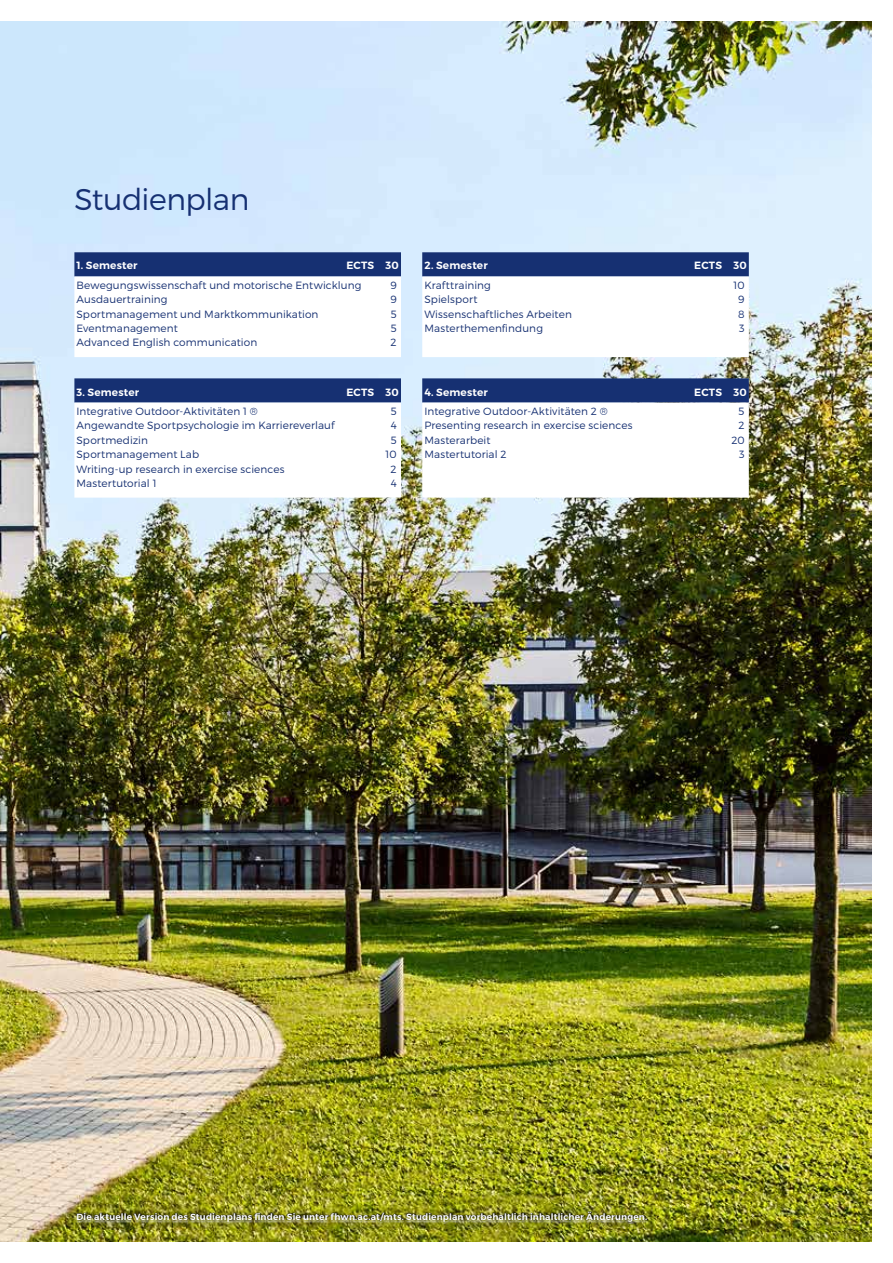
<style>
.page{position:relative;width:893px;height:1263px;background:#fff}
.page>*{position:absolute;margin:0;border:0;box-sizing:border-box;transform-origin:0 0}
.t1{font:300 30px "Montserrat";letter-spacing:-.015em;color:#163072}
.t2{font:300 10.5px "Montserrat";letter-spacing:.01em;color:#163072}
.t3{font:600 10.5px "Montserrat";letter-spacing:.015em;color:#fff}
.t4{font:600 9px "Montserrat";letter-spacing:.015em;color:#fff}
</style>
<div class="page">
<img style="left:0;top:21px;width:872px;height:1220px">
<div style="left:69px;top:1206px;width:586px;height:27px;background:#000;opacity:.95"></div>
<div style="left:75px;top:1213px;width:573px;height:11px;background:#fff;opacity:.75"></div>
<div style="left:75px;top:1210px;width:573px;height:10px;background:#000;opacity:.75"></div>
<svg style="left:74px;top:252px;width:327px;height:105px"></svg>
<svg style="left:422px;top:252px;width:327px;height:105px"></svg>
<svg style="left:74px;top:378px;width:327px;height:120px"></svg>
<svg style="left:422px;top:378px;width:327px;height:120px"></svg>
<h1 class="t1" style="left:74px;top:181px;width:176px">Studienplan</h1>
<p class="t3" style="left:77px;top:259px;width:62px">1. Semester</p>
<p class="t3" style="left:346px;top:259px;width:54px">ECTS 30</p>
<p class="t2" style="left:77px;top:279px;width:286px">Bewegungswissenschaft und motorische Entwicklung</p>
<p class="t2" style="left:390px;top:279px;width:8px">9</p>
<p class="t2" style="left:77px;top:293px;width:93px">Ausdauertraining</p>
<p class="t2" style="left:390px;top:293px;width:8px">9</p>
<p class="t2" style="left:77px;top:307px;width:243px">Sportmanagement und Marktkommunikation</p>
<p class="t2" style="left:391px;top:307px;width:7px">5</p>
<p class="t2" style="left:77px;top:322px;width:103px">Eventmanagement</p>
<p class="t2" style="left:391px;top:322px;width:7px">5</p>
<p class="t2" style="left:77px;top:336px;width:182px">Advanced English communication</p>
<p class="t2" style="left:391px;top:336px;width:8px">2</p>
<p class="t3" style="left:77px;top:385px;width:64px">3. Semester</p>
<p class="t3" style="left:346px;top:385px;width:54px">ECTS 30</p>
<p class="t2" style="left:77px;top:405px;width:183px">Integrative Outdoor-Aktivitäten 1 ®</p>
<p class="t2" style="left:391px;top:405px;width:7px">5</p>
<p class="t2" style="left:77px;top:419px;width:259px">Angewandte Sportpsychologie im Karriereverlauf</p>
<p class="t2" style="left:391px;top:419px;width:8px">4</p>
<p class="t2" style="left:77px;top:434px;width:73px">Sportmedizin</p>
<p class="t2" style="left:391px;top:434px;width:7px">5</p>
<p class="t2" style="left:77px;top:448px;width:124px">Sportmanagement Lab</p>
<p class="t2" style="left:386px;top:448px;width:13px">10</p>
<p class="t2" style="left:77px;top:462px;width:210px">Writing-up research in exercise sciences</p>
<p class="t2" style="left:391px;top:462px;width:8px">2</p>
<p class="t2" style="left:77px;top:477px;width:82px">Mastertutorial 1</p>
<p class="t2" style="left:391px;top:477px;width:8px">4</p>
<p class="t3" style="left:424px;top:259px;width:65px">2. Semester</p>
<p class="t3" style="left:694px;top:259px;width:54px">ECTS 30</p>
<p class="t2" style="left:424px;top:279px;width:68px">Krafttraining</p>
<p class="t2" style="left:733px;top:279px;width:13px">10</p>
<p class="t2" style="left:424px;top:293px;width:55px">Spielsport</p>
<p class="t2" style="left:738px;top:293px;width:8px">9</p>
<p class="t2" style="left:424px;top:307px;width:149px">Wissenschaftliches Arbeiten</p>
<p class="t2" style="left:738px;top:307px;width:8px">8</p>
<p class="t2" style="left:424px;top:322px;width:120px">Masterthemenfindung</p>
<p class="t2" style="left:739px;top:322px;width:7px">3</p>
<p class="t3" style="left:424px;top:385px;width:65px">4. Semester</p>
<p class="t3" style="left:694px;top:385px;width:54px">ECTS 30</p>
<p class="t2" style="left:424px;top:405px;width:185px">Integrative Outdoor-Aktivitäten 2 ®</p>
<p class="t2" style="left:739px;top:405px;width:7px">5</p>
<p class="t2" style="left:424px;top:419px;width:210px">Presenting research in exercise sciences</p>
<p class="t2" style="left:738px;top:419px;width:8px">2</p>
<p class="t2" style="left:424px;top:434px;width:68px">Masterarbeit</p>
<p class="t2" style="left:731px;top:434px;width:15px">20</p>
<p class="t2" style="left:424px;top:448px;width:84px">Mastertutorial 2</p>
<p class="t2" style="left:739px;top:448px;width:7px">3</p>
<p class="t4" style="left:77px;top:1212px;width:572px">Die aktuelle Version des Studienplans finden Sie unter fhwn.ac.at/mts. Studienplan vorbehaltlich inhaltlicher Änderungen.</p>
</div>
